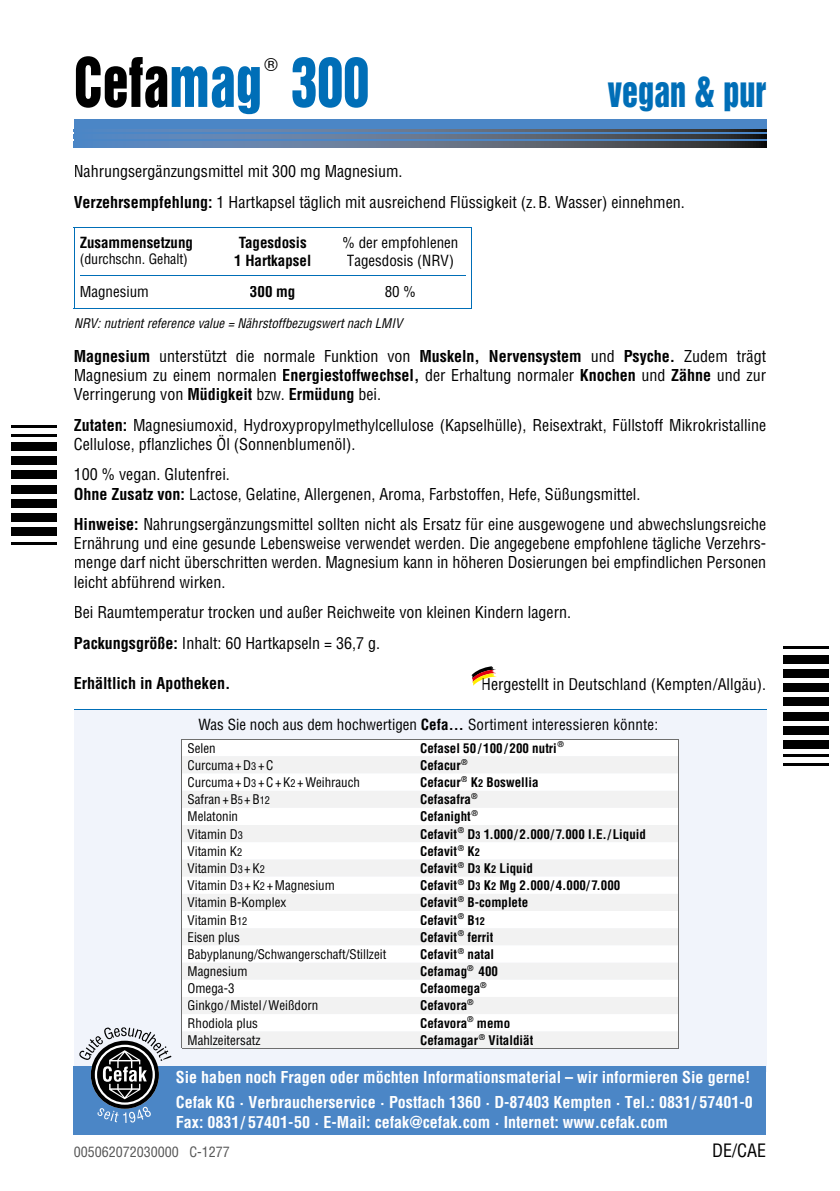
<style>
.page{position:relative;width:840px;height:1191px;background:#fff}
.page>*{position:absolute;margin:0;border:0;box-sizing:border-box;transform-origin:0 0}
.t1{font:62.4px "Helvetica Inserat";color:#000;scale:.83 1}
.t2{font:62.4px "Helvetica Inserat";color:#006eb7;scale:.83 1}
.t3{font:38.4px "Helvetica Inserat";color:#006eb7;scale:.83 1}
.t4{font:condensed 18px "Helvetica";color:#000}
.t5{font:18px "Helvetica";color:#000}
.t6{font:condensed 16px/19.2px "Helvetica";color:#000}
.t7{font:700 condensed 16px/25.2px "Helvetica";color:#fff}
.t8{font:700 condensed 16px "Helvetica";color:#000}
.t9{font:condensed 15px/18px "Helvetica";color:#000}
.t10{font:700 condensed 15px/18px "Helvetica";color:#000;text-align:center}
.t11{font:condensed 14px "Helvetica";color:#565656}
.t12{font:condensed 14px "Helvetica";letter-spacing:-.005em;color:#000}
.t13{font:700 condensed 13px "Helvetica";color:#000}
.t14{font:condensed 13px "Helvetica";color:#000}
.t15{font:italic condensed 13px "Helvetica";color:#000}
.s1{color:#006eb7}
.s2{font-weight:700}
.s3{font-size:10.4px}
</style>
<div class="page">
<hr style="left:11px;top:425px;width:46px;height:3px;background:#000">
<div style="left:11px;top:442px;width:46px;height:9px;background:#000"></div>
<hr style="left:11px;top:434px;width:46px;height:3px;background:#000">
<div style="left:11px;top:456px;width:46px;height:9px;background:#000"></div>
<div style="left:11px;top:471px;width:46px;height:8px;background:#000"></div>
<div style="left:11px;top:485px;width:46px;height:8px;background:#000"></div>
<div style="left:11px;top:499px;width:46px;height:8px;background:#000"></div>
<div style="left:11px;top:513px;width:46px;height:9px;background:#000"></div>
<div style="left:11px;top:527px;width:46px;height:9px;background:#000"></div>
<hr style="left:11px;top:541px;width:46px;height:3px;background:#000">
<hr style="left:782px;top:763px;width:46px;height:2px;background:#000">
<div style="left:782px;top:740px;width:46px;height:8px;background:#000"></div>
<hr style="left:782px;top:754px;width:46px;height:3px;background:#000">
<div style="left:782px;top:726px;width:46px;height:8px;background:#000"></div>
<div style="left:782px;top:711px;width:46px;height:9px;background:#000"></div>
<div style="left:782px;top:697px;width:46px;height:9px;background:#000"></div>
<div style="left:782px;top:683px;width:46px;height:9px;background:#000"></div>
<div style="left:782px;top:669px;width:46px;height:8px;background:#000"></div>
<div style="left:782px;top:655px;width:46px;height:8px;background:#000"></div>
<hr style="left:782px;top:646px;width:46px;height:3px;background:#000">
<svg style="left:80px;top:275px;width:386px;height:1px"></svg>
<hr style="left:74px;top:227px;width:142px;height:1px;background:#006eb7">
<hr style="left:74px;top:227px;width:1px;height:50px;background:#006eb7">
<hr style="left:216px;top:227px;width:113px;height:1px;background:#006eb7">
<hr style="left:329px;top:227px;width:142px;height:1px;background:#006eb7">
<hr style="left:471px;top:227px;width:1px;height:50px;background:#006eb7">
<hr style="left:74px;top:277px;width:1px;height:31px;background:#006eb7">
<hr style="left:471px;top:277px;width:1px;height:31px;background:#006eb7">
<hr style="left:74px;top:308px;width:142px;height:1px;background:#006eb7">
<hr style="left:216px;top:308px;width:113px;height:1px;background:#006eb7">
<hr style="left:329px;top:308px;width:142px;height:1px;background:#006eb7">
<hr style="left:80px;top:276px;width:385px;height:1px;background:#006eb7">
<div style="left:74px;top:709px;width:691px;height:363px;background:#f1f4fb"></div>
<hr style="left:74px;top:709px;width:691px;height:1px;background:#006eb7">
<div style="left:74px;top:1066px;width:691px;height:68px;background:#4b86c6"></div>
<hr style="left:181px;top:1048px;width:236px;height:1px;background:#6f6f6e">
<hr style="left:417px;top:1048px;width:261px;height:1px;background:#6f6f6e">
<svg style="left:181px;top:739px;width:497px;height:309px"></svg>
<div style="left:473px;top:1020px;width:36px;height:7px;background:#fff"></div>
<div style="left:188px;top:1035px;width:72px;height:10px;background:#f2f2f2"></div>
<div style="left:420px;top:1034px;width:57px;height:13px;background:#f2f2f2"></div>
<div style="left:478px;top:1033px;width:7px;height:6px;background:#f2f2f2"></div>
<div style="left:485px;top:1035px;width:47px;height:10px;background:#f2f2f2"></div>
<svg style="left:471px;top:666px;width:25px;height:20px"></svg>
<div style="left:74px;top:119px;width:691px;height:28px;background:#4b86c6"></div>
<svg style="left:118px;top:142px;width:647px;height:5px;background:#5a697f"></svg>
<svg style="left:118px;top:135px;width:647px;height:4px;background:#5a697f"></svg>
<svg style="left:118px;top:129px;width:647px;height:3px;background:#5a697f"></svg>
<svg style="left:79px;top:1027px;width:92px;height:96px"></svg>
<h1 class="t1" style="left:74px;top:45px;width:228px">CEFA<span class="s1">MAG</span></h1>
<p class="t5" style="left:264px;top:51px;width:15px">®</p>
<h1 class="t2" style="left:291px;top:45px;width:95px">300</h1>
<h2 class="t3" style="left:607px;top:69px;width:192px">VEGAN &amp; PUR</h2>
<p class="t6" style="left:74px;top:156px;width:612px;line-height:30.6px">Nahrungsergänzungsmittel mit 300 mg Magnesium.<br><span class="s2">Verzehrsempfehlung:</span> 1 Hartkapsel täglich mit ausreichend Flüssigkeit (z. B. Wasser) einnehmen.</p>
<p class="t10" style="left:80px;top:233px;width:115px">Zusammensetzung</p>
<p class="t12" style="left:80px;top:250px;width:110px">(durchschn. Gehalt)</p>
<p class="t10" style="left:234px;top:233px;width:79px">Tagesdosis<br>1 Hartkapsel</p>
<p class="t9" style="left:342px;top:233px;width:117px">% der empfohlenen<br>Tagesdosis (NRV)</p>
<p class="t9" style="left:80px;top:283px;width:71px">Magnesium</p>
<p class="t10" style="left:250px;top:283px;width:47px">300 mg</p>
<p class="t9" style="left:384px;top:283px;width:33px">80 %</p>
<p class="t15" style="left:74px;top:315px;width:329px">NRV: nutrient reference value = Nährstoffbezugswert nach LMIV</p>
<p class="t6" style="left:74px;top:346px;width:693px;text-align:justify"><span class="s2">Magnesium</span> unterstützt die normale Funktion von <span class="s2">Muskeln, Nervensystem</span> und <span class="s2">Psyche.</span> Zudem trägt Magnesium zu einem normalen <span class="s2">Energiestoffwechsel,</span> der Erhaltung normaler <span class="s2">Knochen</span> und <span class="s2">Zähne</span> und zur Verringerung von <span class="s2">Müdigkeit</span> bzw. <span class="s2">Ermüdung</span> bei.</p>
<p class="t6" style="left:74px;top:415px;width:693px"><span class="s2">Zutaten:</span> Magnesiumoxid, Hydroxypropylmethylcellulose (Kapselhülle), Reisextrakt, Füllstoff Mikrokristalline<br>Cellulose, pflanzliches Öl (Sonnenblumenöl).</p>
<p class="t6" style="left:74px;top:465px;width:568px">100 % vegan. Glutenfrei.<br><span class="s2">Ohne Zusatz von:</span> Lactose, Gelatine, Allergenen, Aroma, Farbstoffen, Hefe, Süßungsmittel.</p>
<p class="t6" style="left:74px;top:514px;width:693px;text-align:justify"><span class="s2">Hinweise:</span> Nahrungsergänzungsmittel sollten nicht als Ersatz für eine ausgewogene und abwechslungsreiche Ernährung und eine gesunde Lebensweise verwendet werden. Die angegebene empfohlene tägliche Verzehrs&shy;menge darf nicht überschritten werden. Magnesium kann in höheren Dosierungen bei empfindlichen Personen leicht abführend wirken.</p>
<p class="t6" style="left:74px;top:597px;width:498px;line-height:30.6px">Bei Raumtemperatur trocken und außer Reichweite von kleinen Kindern lagern.<br><span class="s2">Packungsgröße:</span> Inhalt: 60 Hartkapseln = 36,7 g.</p>
<p class="t8" style="left:74px;top:673px;width:158px">Erhältlich in Apotheken.</p>
<p class="t6" style="left:481px;top:674px;width:286px">Hergestellt in Deutschland (Kempten/Allgäu).</p>
<p class="t9" style="left:198px;top:715px;width:461px">Was Sie noch aus dem hochwertigen <span class="s2">Cefa…</span> Sortiment interessieren könnte:</p>
<p class="t14" style="left:187px;top:739px;width:30px">Selen</p>
<p class="t13" style="left:420px;top:739px;width:145px">Cefasel 50 / 100 / 200 nutri<sup>®</sup></p>
<p class="t14" style="left:187px;top:757px;width:87px">Curcuma + D<span class="s3">3</span> + C</p>
<p class="t13" style="left:420px;top:757px;width:49px">Cefacur<sup>®</sup></p>
<p class="t14" style="left:187px;top:774px;width:174px">Curcuma + D<span class="s3">3</span> + C + K<span class="s3">2</span> + Weihrauch</p>
<p class="t13" style="left:420px;top:774px;width:120px">Cefacur<sup>®</sup> K<span class="s3">2</span> Boswellia</p>
<p class="t14" style="left:187px;top:791px;width:84px">Safran + B<span class="s3">5</span> + B<span class="s3">12</span></p>
<p class="t13" style="left:420px;top:791px;width:59px">Cefasafra<sup>®</sup></p>
<p class="t14" style="left:187px;top:808px;width:52px">Melatonin</p>
<p class="t13" style="left:420px;top:808px;width:59px">Cefanight<sup>®</sup></p>
<p class="t14" style="left:187px;top:825px;width:57px">Vitamin D<span class="s3">3</span></p>
<p class="t13" style="left:420px;top:825px;width:227px">Cefavit<sup>®</sup> D<span class="s3">3</span> 1.000/ 2.000/ 7.000 I.E./ Liquid</p>
<p class="t14" style="left:187px;top:843px;width:56px">Vitamin K<span class="s3">2</span></p>
<p class="t13" style="left:420px;top:843px;width:61px">Cefavit<sup>®</sup> K<span class="s3">2</span></p>
<p class="t14" style="left:187px;top:860px;width:79px">Vitamin D<span class="s3">3</span> + K<span class="s3">2</span></p>
<p class="t13" style="left:420px;top:860px;width:114px">Cefavit<sup>®</sup> D<span class="s3">3</span> K<span class="s3">2</span> Liquid</p>
<p class="t14" style="left:187px;top:877px;width:149px">Vitamin D<span class="s3">3</span> + K<span class="s3">2</span> + Magnesium</p>
<p class="t13" style="left:420px;top:877px;width:201px">Cefavit<sup>®</sup> D<span class="s3">3</span> K<span class="s3">2</span> Mg 2.000/ 4.000/ 7.000</p>
<p class="t14" style="left:187px;top:894px;width:100px">Vitamin B-Komplex</p>
<p class="t13" style="left:420px;top:894px;width:109px">Cefavit<sup>®</sup> B-complete</p>
<p class="t14" style="left:187px;top:911px;width:61px">Vitamin B<span class="s3">12</span></p>
<p class="t13" style="left:420px;top:911px;width:66px">Cefavit<sup>®</sup> B<span class="s3">12</span></p>
<p class="t14" style="left:187px;top:928px;width:54px">Eisen plus</p>
<p class="t13" style="left:420px;top:928px;width:75px">Cefavit<sup>®</sup> ferrit</p>
<p class="t14" style="left:187px;top:946px;width:200px">Babyplanung/Schwangerschaft/Stillzeit</p>
<p class="t13" style="left:420px;top:946px;width:75px">Cefavit<sup>®</sup> natal</p>
<p class="t14" style="left:187px;top:963px;width:61px">Magnesium</p>
<p class="t13" style="left:420px;top:963px;width:79px">Cefamag<sup>®</sup> 400</p>
<p class="t14" style="left:187px;top:980px;width:48px">Omega-3</p>
<p class="t13" style="left:420px;top:980px;width:68px">Cefaomega<sup>®</sup></p>
<p class="t14" style="left:187px;top:997px;width:132px">Ginkgo / Mistel / Weißdorn</p>
<p class="t13" style="left:420px;top:997px;width:55px">Cefavora<sup>®</sup></p>
<p class="t14" style="left:187px;top:1014px;width:72px">Rhodiola plus</p>
<p class="t13" style="left:420px;top:1014px;width:91px">Cefavora<sup>®</sup> memo</p>
<p class="t14" style="left:187px;top:1032px;width:74px">Mahlzeitersatz</p>
<p class="t13" style="left:420px;top:1032px;width:114px">Cefamagar<sup>®</sup> Vitaldiät</p>
<p class="t7" style="left:176px;top:1064px;width:578px">Sie haben noch Fragen oder möchten Informationsmaterial – wir informieren Sie gerne!<br>Cefak KG · Verbraucherservice · Postfach 1360 · D-87403 Kempten · Tel.: 0831 / 57401-0</p>
<p class="t7" style="left:176px;top:1109px;width:493px">Fax: 0831 / 57401-50 · E-Mail: cefak@cefak.com · Internet: www.cefak.com</p>
<p class="t11" style="left:74px;top:1143px;width:157px">005062072030000 C-1277</p>
<p class="t4" style="left:711px;top:1139px;width:56px">DE/CAE</p>
</div>
